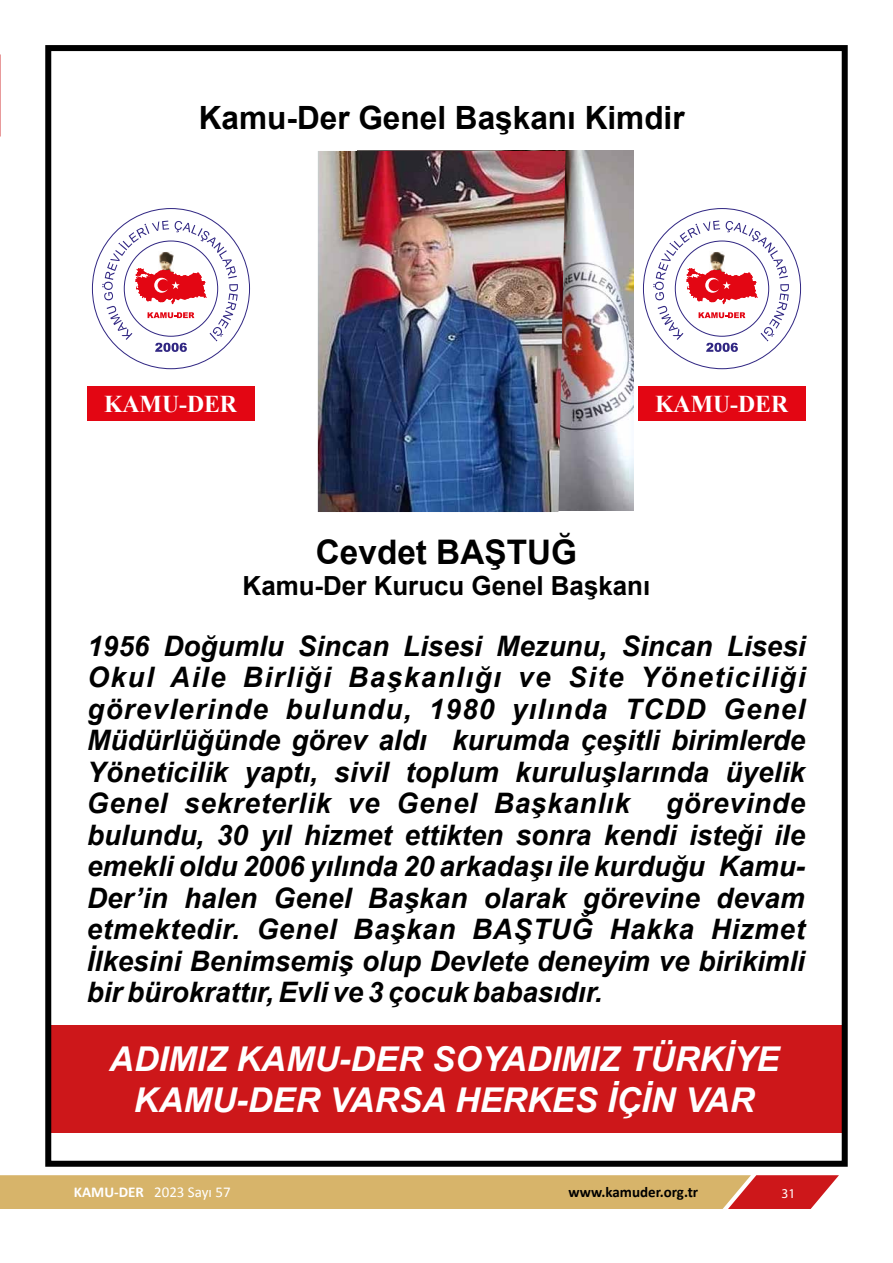
<style>
.page{position:relative;width:893px;height:1263px;background:#fff}
.page>*{position:absolute;margin:0;border:0;box-sizing:border-box;transform-origin:0 0}
.t1{font:italic 700 34.2px/41.1px "Arial";color:#fff;text-align:center}
.t2{font:700 33.9px "Arial";color:#000}
.t3{font:700 32.1px "Arial";color:#000}
.t4{font:italic 700 28.2px/31.5px "Arial";letter-spacing:.005em;color:#000;text-align:justify}
.t5{font:700 26.4px/29.4px "Arial";color:#fff;text-align:center}
.t6{font:700 26.4px "Arial";color:#000}
.t7{font:700 24.15px "Times New Roman";color:#fff}
.t8{font:15px "Calibri";color:#fff}
.t9{font:700 15px "Calibri";color:#000}
.t10{font:13.5px "Myriad Pro";color:#fff}
.s1{font-weight:700}
</style>
<div class="page">
<svg style="left:0;top:1175px;width:839px;height:34px;background:#d7a666"></svg>
<div style="left:48px;top:1025px;width:797px;height:107px;background:#cd171a"></div>
<div style="left:45px;top:45px;width:803px;height:1122px;border:6px solid #000"></div>
<img style="left:566px;top:151px;width:67px;height:360px">
<svg style="left:102px;top:221px;width:136px;height:131px"></svg>
<div style="left:87px;top:386px;width:167px;height:35px;background:#e30613"></div>
<svg style="left:653px;top:221px;width:136px;height:131px"></svg>
<div style="left:638px;top:386px;width:167px;height:35px;background:#e30613"></div>
<img style="left:318px;top:151px;width:248px;height:361px">
<p class="t3" style="left:199px;top:96px;width:487px">Kamu-Der Genel Başkanı Kimdir</p>
<p class="t7" style="left:104px;top:387px;width:135px">KAMU-DER</p>
<p class="t7" style="left:655px;top:387px;width:135px">KAMU-DER</p>
<p class="t2" style="left:316px;top:529px;width:263px">Cevdet BAŞTUĞ</p>
<p class="t6" style="left:243px;top:568px;width:409px">Kamu-Der Kurucu Genel Başkanı</p>
<p class="t4" style="left:87px;top:631px;width:720px">1956 Doğumlu Sincan Lisesi Mezunu, Sincan Lisesi Okul Aile Birliği Başkanlığı ve Site Yöneticiliği görevlerinde bulundu, 1980 yılında TCDD Genel Müdürlüğünde görev aldı kurumda çeşitli birimlerde Yöneticilik yaptı, sivil toplum kuruluşlarında üyelik Genel sekreterlik ve Genel Başkanlık</p>
<p class="t4" style="left:87px;top:788px;width:720px;text-indent:579px">görevinde bulundu, 30 yıl hizmet ettikten sonra kendi isteği ile emekli oldu 2006 yılında 20 arkadaşı ile kurduğu Kamu-Der’in halen Genel Başkan olarak görevine devam etmektedir. Genel Başkan BAŞTUĞ Hakka Hizmet İlkesini Benimsemiş olup Devlete deneyim ve birikimli bir bürokrattır, Evli ve 3 çocuk babasıdır.</p>
<p class="t5" style="left:193px;top:1038px;width:509px">ADIMIZ KAMU-DER SOYADIMIZ TÜRKİYE<br>KAMU-DER VARSA HERKES İÇİN VAR</p>
<p class="t1" style="left:109px;top:1039px;width:672px">ADIMIZ KAMU-DER SOYADIMIZ TÜRKİYE<br>KAMU-DER VARSA HERKES İÇİN VAR</p>
<p class="t8" style="left:74px;top:1182px;width:158px"><span class="s1">KAMU-DER</span> 2023 Sayı 57</p>
<p class="t9" style="left:569px;top:1182px;width:131px">www.kamuder.org.tr</p>
<p class="t10" style="left:775px;top:1184px;width:22px">3131</p>
</div>
